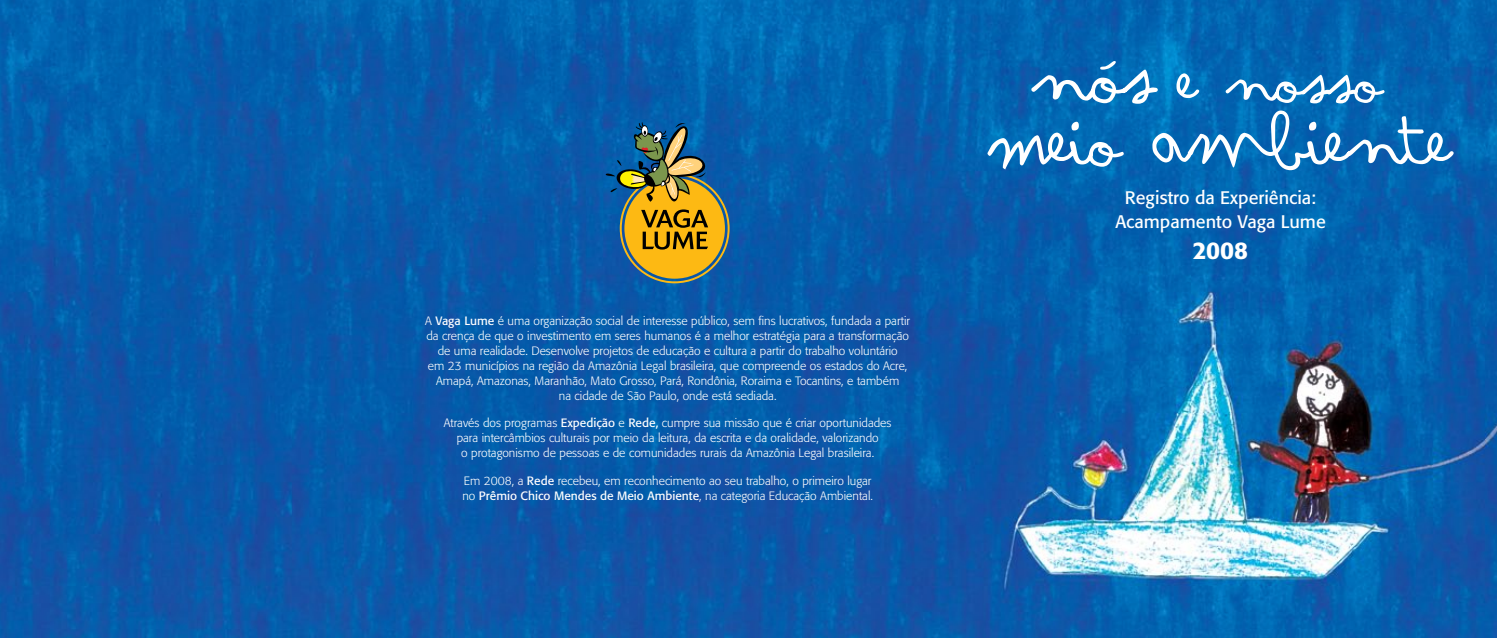
<style>
.page{position:relative;width:1497px;height:638px;background:#fff}
.page>*{position:absolute;margin:0;border:0;box-sizing:border-box;transform-origin:0 0}
.t1{font:500 24px "Formata";color:#fff}
.t2{font:18px/24px "Formata";color:#fff;text-align:center}
.t3{font:300 12px/15px "Formata";color:#fff;text-align:center}
.s1{font-weight:400}
</style>
<div class="page">
<img style="left:0;top:0;width:1497px;height:638px">
<svg style="left:605px;top:122px;width:124px;height:161px;background:#717c5b"></svg>
<svg style="left:987px;top:111px;width:466px;height:59px;background:#2d80bf"></svg>
<svg style="left:1031px;top:61px;width:127px;height:43px"></svg>
<svg style="left:1176px;top:73px;width:208px;height:30px"></svg>
<p class="t3" style="left:425px;top:314px;width:486px">A <span class="s1">Vaga Lume</span> é uma organização social de interesse público, sem fins lucrativos, fundada a partir da crença de que o investimento em seres humanos é a melhor estratégia para a transformação de uma realidade. Desenvolve projetos de educação e cultura a partir do trabalho voluntário<br>em 23 municípios na região da Amazônia Legal brasileira, que compreende os estados do Acre, Amapá, Amazonas, Maranhão, Mato Grosso, Pará, Rondônia, Roraima e Tocantins, e também<br>na cidade de São Paulo, onde está sediada.</p>
<p class="t3" style="left:444px;top:416px;width:449px">Através dos programas <span class="s1">Expedição</span> e <span class="s1">Rede,</span> cumpre sua missão que é criar oportunidades para intercâmbios culturais por meio da leitura, da escrita e da oralidade, valorizando<br>o protagonismo de pessoas e de comunidades rurais da Amazônia Legal brasileira.</p>
<p class="t3" style="left:462px;top:473px;width:412px;text-align:left">Em 2008, a <span class="s1">Rede</span> recebeu, em reconhecimento ao seu trabalho, o primeiro lugar no <span class="s1">Prêmio Chico Mendes de Meio Ambiente</span>, na categoria Educação Ambiental.</p>
<h2 class="t2" style="left:1115px;top:186px;width:212px">Registro da Experiência:<br>Acampamento Vaga Lume</h2>
<h1 class="t1" style="left:1193px;top:235px;width:57px">2008</h1>
</div>
